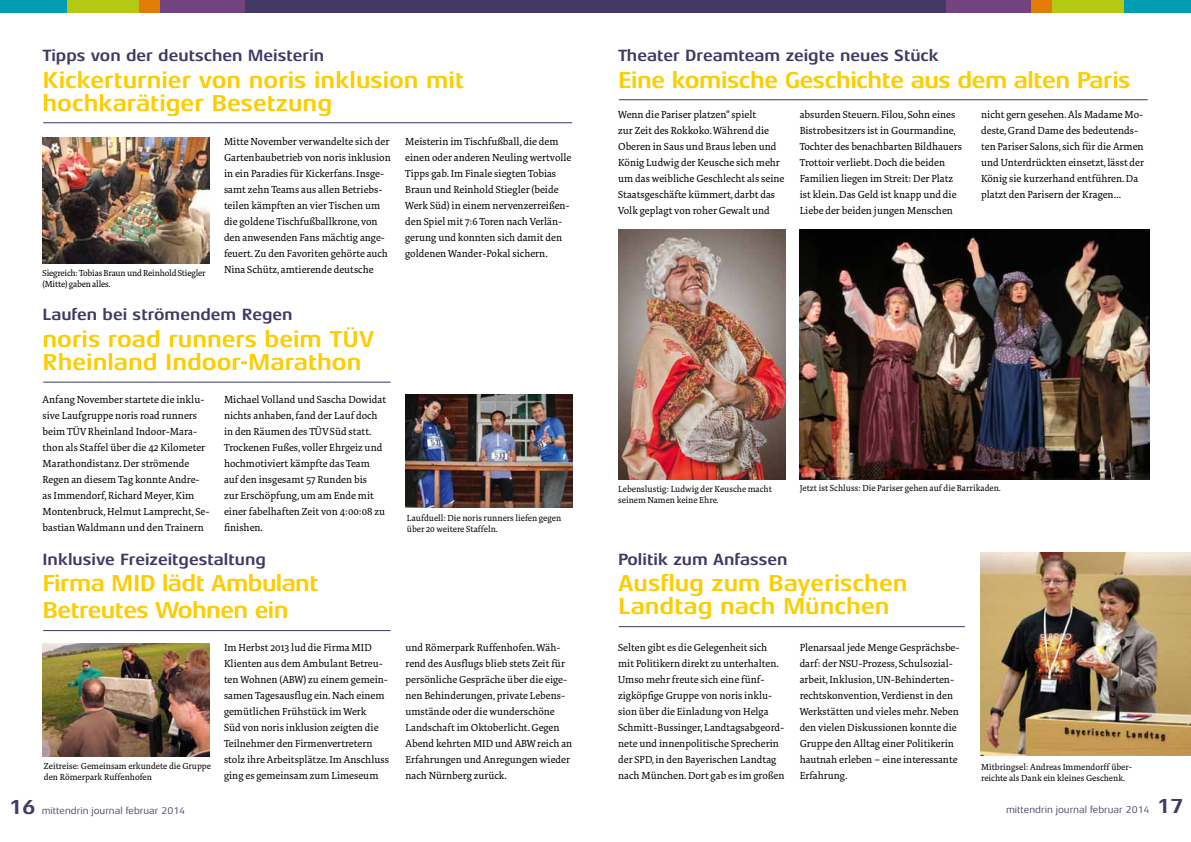
<style>
.page{position:relative;width:1191px;height:842px;background:#fff}
.page>*{position:absolute;margin:0;border:0;box-sizing:border-box;transform-origin:0 0}
.t1{font:700 23.5px/23px "Aeonis LT Pro";color:#fccd00}
.t2{font:700 23.5px/26.9px "Aeonis LT Pro";letter-spacing:-.025em;color:#fccd00}
.t3{font:700 23.5px "Aeonis LT Pro";letter-spacing:-.02em;color:#fccd00}
.t4{font:700 16.6px "Aeonis LT Pro";color:#423964}
.t5{font:10.5px/16px "Tundra OT";color:#000}
.t6{font:10px "Aeonis LT Pro";color:#423964}
.t7{font:9px/11px "Tundra OT";color:#000}
.t8{font:9px/11px "Tundra OT";letter-spacing:-.02em;color:#000}
.s1{font-weight:700;font-size:21px;color:#423965}
</style>
<div class="page">
<div style="left:160px;top:0;width:85px;height:13px;background:#734380"></div>
<div style="left:138px;top:0;width:22px;height:13px;background:#e17c06"></div>
<div style="left:66px;top:0;width:72px;height:13px;background:#b4c814"></div>
<div style="left:0;top:0;width:66px;height:13px;background:#009cb1"></div>
<div style="left:245px;top:0;width:350px;height:13px;background:#423964"></div>
<div style="left:946px;top:0;width:85px;height:13px;background:#734380"></div>
<div style="left:1031px;top:0;width:21px;height:13px;background:#e17c06"></div>
<div style="left:1052px;top:0;width:72px;height:13px;background:#b4c814"></div>
<div style="left:1124px;top:0;width:67px;height:13px;background:#009cb1"></div>
<div style="left:595px;top:0;width:351px;height:13px;background:#423964"></div>
<hr style="left:43px;top:123px;width:529px;height:1px;background:#3b3a62">
<hr style="left:43px;top:382px;width:348px;height:1px;background:#3b3a62">
<img style="left:43px;top:643px;width:167px;height:113px">
<img style="left:405px;top:394px;width:168px;height:113px">
<img style="left:43px;top:138px;width:167px;height:125px">
<hr style="left:43px;top:630px;width:348px;height:1px;background:#3b3a62">
<hr style="left:619px;top:100px;width:528px;height:1px;background:#3b3a62">
<hr style="left:619px;top:626px;width:346px;height:1px;background:#3b3a62">
<img style="left:980px;top:553px;width:211px;height:202px">
<img style="left:618px;top:229px;width:167px;height:250px">
<img style="left:799px;top:229px;width:350px;height:250px">
<h2 class="t4" style="left:43px;top:46px;width:283px">Tipps von der deutschen Meisterin</h2>
<h1 class="t1" style="left:43px;top:68px;width:423px">Kickerturnier von noris inklusion mit hochkarätiger Besetzung</h1>
<p class="t8" style="left:43px;top:268px;width:165px">Siegreich: Tobias Braun und Reinhold Stiegler (Mitte) gaben alles.</p>
<p class="t5" style="left:224px;top:134px;width:168px">Mitte November verwandelte sich der Gartenbaubetrieb von noris inklusion in ein Paradies für Kickerfans. Insge&shy;samt zehn Teams aus allen Betriebs&shy;teilen kämpften an vier Tischen um die goldene Tischfußballkrone, von den anwesenden Fans mächtig ange&shy;feuert. Zu den Favoriten gehörte auch Nina Schütz, amtierende deutsche</p>
<h2 class="t4" style="left:43px;top:305px;width:252px">Laufen bei strömendem Regen</h2>
<h1 class="t1" style="left:43px;top:328px;width:333px">noris road runners beim TÜV<br>Rheinland Indoor-Marathon</h1>
<p class="t5" style="left:43px;top:392px;width:168px">Anfang November startete die inklu&shy;sive Laufgruppe noris road runners beim TÜV Rheinland Indoor-Mara&shy;thon als Staffel über die 42 Kilometer Marathondistanz. Der strömende Regen an diesem Tag konnte Andre&shy;as Immendorf, Richard Meyer, Kim Montenbruck, Helmut Lamprecht, Se&shy;bastian Waldmann und den Trainern</p>
<p class="t5" style="left:224px;top:392px;width:164px">Michael Volland und Sascha Dowidat nichts anhaben, fand der Lauf doch in den Räumen des TÜV Süd statt.<br>Trockenen Fußes, voller Ehrgeiz und hochmotiviert kämpfte das Team auf den insgesamt 57 Runden bis<br>zur Erschöpfung, um am Ende mit einer fabelhaften Zeit von 4:00:08 zu finishen.</p>
<h2 class="t4" style="left:43px;top:550px;width:225px">Inklusive Freizeitgestaltung</h2>
<h1 class="t2" style="left:43px;top:570px;width:277px">Firma MID lädt Ambulant<br>Betreutes Wohnen ein</h1>
<p class="t5" style="left:405px;top:134px;width:168px">Meisterin im Tischfußball, die dem einen oder anderen Neuling wertvolle Tipps gab. Im Finale siegten Tobias Braun und Reinhold Stiegler (beide Werk Süd) in einem nervenzerreißen&shy;den Spiel mit 7:6 Toren nach Verlän&shy;gerung und konnten sich damit den goldenen Wander-Pokal sichern.</p>
<p class="t7" style="left:407px;top:513px;width:156px">Laufduell: Die noris runners liefen gegen über 20 weitere Staffeln.</p>
<p class="t7" style="left:44px;top:761px;width:168px">Zeitreise: Gemeinsam erkundete die Gruppe den Römerpark Ruffenhofen</p>
<p class="t5" style="left:224px;top:640px;width:166px">Im Herbst 2013 lud die Firma MID Klienten aus dem Ambulant Betreu&shy;ten Wohnen (ABW) zu einem gemein&shy;samen Tagesausflug ein. Nach einem gemütlichen Frühstück im Werk<br>Süd von noris inklusion zeigten die Teilnehmer den Firmenvertretern stolz ihre Arbeitsplätze. Im Anschluss ging es gemeinsam zum Limeseum</p>
<p class="t5" style="left:405px;top:640px;width:168px">und Römerpark Ruffenhofen. Wäh&shy;rend des Ausflugs blieb stets Zeit für persönliche Gespräche über die eige&shy;nen Behinderungen, private Lebens&shy;umstände oder die wunderschöne Landschaft im Oktoberlicht. Gegen Abend kehrten MID und ABW reich an Erfahrungen und Anregungen wieder nach Nürnberg zurück.</p>
<h2 class="t4" style="left:618px;top:46px;width:322px">Theater Dreamteam zeigte neues Stück</h2>
<h1 class="t3" style="left:618px;top:67px;width:514px">Eine komische Geschichte aus dem alten Paris</h1>
<p class="t5" style="left:618px;top:107px;width:168px">Wenn die Pariser platzen“ spielt<br>zur Zeit des Rokkoko. Während die Oberen in Saus und Braus leben und König Ludwig der Keusche sich mehr um das weibliche Geschlecht als seine Staatsgeschäfte kümmert, darbt das Volk geplagt von roher Gewalt und</p>
<p class="t5" style="left:799px;top:107px;width:164px">absurden Steuern. Filou, Sohn eines Bistrobesitzers ist in Gourmandine, Tochter des benachbarten Bildhauers Trottoir verliebt. Doch die beiden Familien liegen im Streit: Der Platz ist klein. Das Geld ist knapp und die Liebe der beiden jungen Menschen</p>
<p class="t5" style="left:981px;top:107px;width:164px">nicht gern gesehen. Als Madame Mo&shy;deste, Grand Dame des bedeutends&shy;ten Pariser Salons, sich für die Armen und Unterdrückten einsetzt, lässt der König sie kurzerhand entführen. Da platzt den Parisern der Kragen…</p>
<p class="t7" style="left:618px;top:483px;width:155px">Lebenslustig: Ludwig der Keusche macht seinem Namen keine Ehre.</p>
<p class="t7" style="left:800px;top:483px;width:203px">Jetzt ist Schluss: Die Pariser gehen auf die Barrikaden.</p>
<h2 class="t4" style="left:618px;top:550px;width:171px">Politik zum Anfassen</h2>
<h1 class="t1" style="left:618px;top:572px;width:291px">Ausflug zum Bayerischen<br>Landtag nach München</h1>
<p class="t5" style="left:799px;top:640px;width:161px">Plenarsaal jede Menge Gesprächsbe&shy;darf: der NSU-Prozess, Schulsozial&shy;arbeit, Inklusion, UN-Behinderten&shy;rechtskonvention, Verdienst in den Werkstätten und vieles mehr. Neben den vielen Diskussionen konnte die Gruppe den Alltag einer Politikerin hautnah erleben – eine interessante Erfahrung.</p>
<p class="t5" style="left:618px;top:640px;width:168px">Selten gibt es die Gelegenheit sich mit Politikern direkt zu unterhalten.<br>Umso mehr freute sich eine fünf&shy;zigköpfige Gruppe von noris inklu&shy;sion über die Einladung von Helga Schmitt-Bussinger, Landtagsabgeord&shy;nete und innenpolitische Sprecherin der SPD, in den Bayerischen Landtag nach München. Dort gab es im großen</p>
<p class="t7" style="left:981px;top:762px;width:153px">Mitbringsel: Andreas Immendorff über&shy;reichte als Dank ein kleines Geschenk.</p>
<p class="t6" style="left:9px;top:805px;width:178px"><span class="s1">16</span> mittendrin journal februar 2014</p>
<p class="t6" style="left:1006px;top:805px;width:179px">mittendrin journal februar 2014 <span class="s1">17</span></p>
</div>
